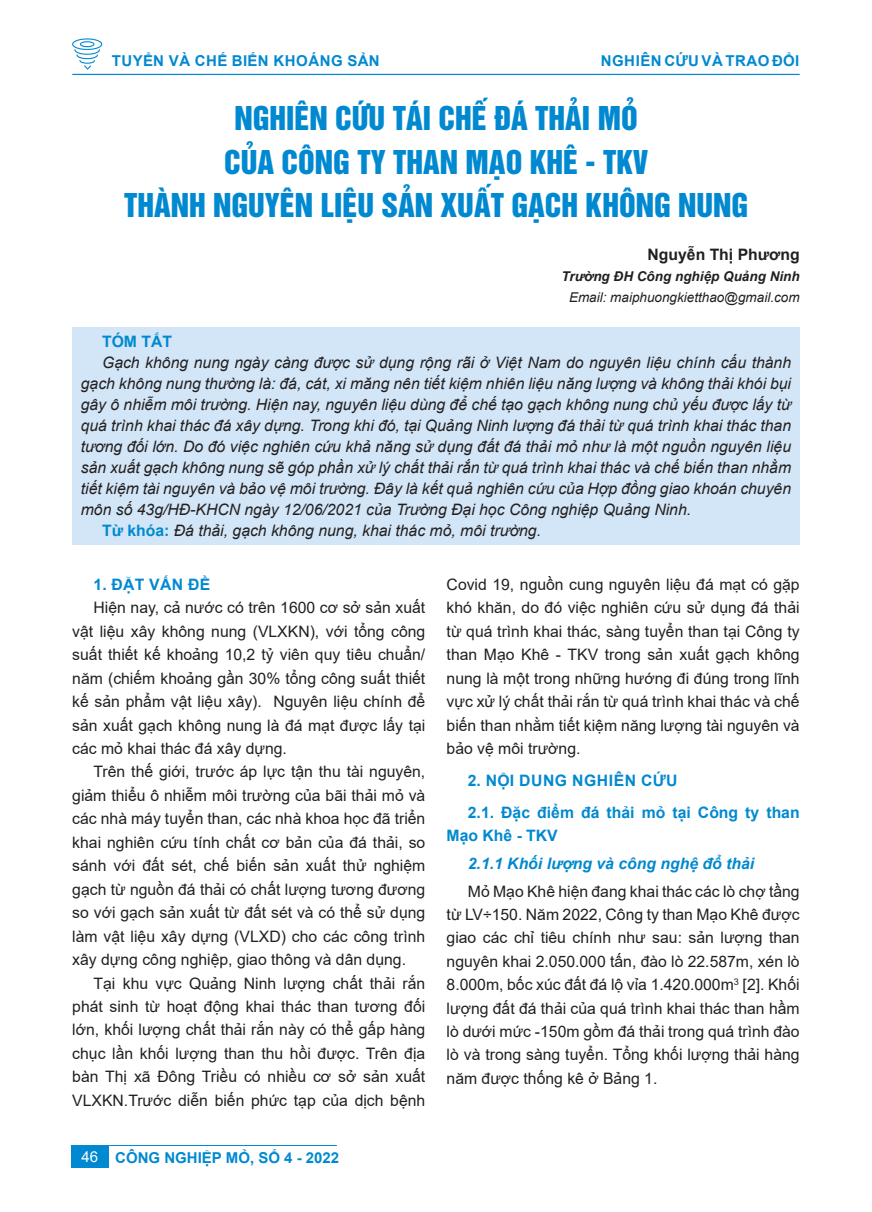
<style>
.page{position:relative;width:872px;height:1212px;background:#fff}
.page>*{position:absolute;margin:0;border:0;box-sizing:border-box;transform-origin:0 0}
.t1{font:30px/43.5px "UTM Helvet Ins";color:#0089d0;text-align:center}
.t2{font:15.75px/23.4px "Arial";color:#231f20;text-align:justify}
.t3{font:italic 15.75px "Arial";color:#231f20}
.t4{font:700 15.75px/32px "Arial";color:#0089d0}
.t5{font:italic 700 15.75px "Arial";color:#0089d0}
.t6{font:700 15.75px "Arial";color:#231f20}
.t7{font:700 15px "Arial";letter-spacing:.02em;color:#0089d0}
.t8{font:700 15px "Arial";color:#0089d0}
.t9{font:italic 13.5px "Arial";color:#231f20}
.t10{font:italic 700 13.5px "Arial";color:#231f20}
.s1{font-weight:700;font-style:normal;color:#0089d0}
.s2{font-weight:400;color:#fff}
</style>
<div class="page">
<svg style="left:72px;top:38px;width:30px;height:32px"></svg>
<hr style="left:72px;top:74px;width:727px;height:1px;background:#0089d0">
<div style="left:71px;top:1146px;width:37px;height:21px;background:#0089d0"></div>
<hr style="left:71px;top:1145px;width:266px;height:1px;background:#0089d0">
<div style="left:72px;top:327px;width:727px;height:218px;background:#d2e6f7"></div>
<p class="t7" style="left:112px;top:50px;width:269px">TUYỂN VÀ CHẾ BIẾN KHOÁNG SẢN</p>
<p class="t7" style="left:601px;top:50px;width:200px">NGHIÊN CỨU VÀ TRAO ĐỔI</p>
<h1 class="t1" style="left:124px;top:94px;width:625px">NGHIÊN CỨU TÁI CHẾ ĐÁ THẢI MỎ<br>CỦA CÔNG TY THAN MẠO KHÊ - TKV<br>THÀNH NGUYÊN LIỆU SẢN XUẤT GẠCH KHÔNG NUNG</h1>
<p class="t6" style="left:647px;top:243px;width:154px">Nguyễn Thị Phương</p>
<p class="t10" style="left:561px;top:267px;width:240px">Trường ĐH Công nghiệp Quảng Ninh</p>
<p class="t9" style="left:569px;top:288px;width:232px">Email: maiphuongkietthao@gmail.com</p>
<p class="t4" style="left:102px;top:326px;width:71px">TÓM TẮT</p>
<p class="t3" style="left:102px;top:353px;width:690px">Gạch không nung ngày càng được sử dụng rộng rãi ở Việt Nam do nguyên liệu chính cấu thành</p>
<p class="t3" style="left:81px;top:374px;width:712px">gạch không nung thường là: đá, cát, xi măng nên tiết kiệm nhiên liệu năng lượng và không thải khói bụi</p>
<p class="t3" style="left:81px;top:395px;width:712px">gây ô nhiễm môi trường. Hiện nay, nguyên liệu dùng để chế tạo gạch không nung chủ yếu được lấy từ</p>
<p class="t3" style="left:81px;top:416px;width:712px">quá trình khai thác đá xây dựng. Trong khi đó, tại Quảng Ninh lượng đá thải từ quá trình khai thác than</p>
<p class="t3" style="left:81px;top:437px;width:712px">tương đối lớn. Do đó việc nghiên cứu khả năng sử dụng đất đá thải mỏ như là một nguồn nguyên liệu</p>
<p class="t3" style="left:81px;top:458px;width:712px">sản xuất gạch không nung sẽ góp phần xử lý chất thải rắn từ quá trình khai thác và chế biến than nhằm</p>
<p class="t3" style="left:81px;top:479px;width:712px">tiết kiệm tài nguyên và bảo vệ môi trường. Đây là kết quả nghiên cứu của Hợp đồng giao khoán chuyên</p>
<p class="t3" style="left:81px;top:500px;width:612px">môn số 43g/HĐ-KHCN ngày 12/06/2021 của Trường Đại học Công nghiệp Quảng Ninh.</p>
<p class="t3" style="left:102px;top:521px;width:440px"><span class="s1">Từ khóa:</span> Đá thải, gạch không nung, khai thác mỏ, môi trường.</p>
<p class="t4" style="left:94px;top:568px;width:118px">1. ĐẶT VẤN ĐỀ</p>
<p class="t2" style="left:72px;top:596px;width:354px;text-indent:21px">Hiện nay, cả nước có trên 1600 cơ sở sản xuất vật liệu xây không nung (VLXKN), với tổng công suất thiết kế khoảng 10,2 tỷ viên quy tiêu chuẩn/ năm (chiếm khoảng gần 30% tổng công suất thiết kế sản phẩm vật liệu xây). Nguyên liệu chính để sản xuất gạch không nung là đá mạt được lấy tại các mỏ khai thác đá xây dựng.</p>
<p class="t2" style="left:72px;top:760px;width:354px;text-indent:21px">Trên thế giới, trước áp lực tận thu tài nguyên, giảm thiểu ô nhiễm môi trường của bãi thải mỏ và các nhà máy tuyển than, các nhà khoa học đã triển khai nghiên cứu tính chất cơ bản của đá thải, so sánh với đất sét, chế biến sản xuất thử nghiệm gạch từ nguồn đá thải có chất lượng tương đương so với gạch sản xuất từ đất sét và có thể sử dụng làm vật liệu xây dựng (VLXD) cho các công trình xây dựng công nghiệp, giao thông và dân dụng.</p>
<p class="t2" style="left:72px;top:971px;width:354px;text-indent:21px">Tại khu vực Quảng Ninh lượng chất thải rắn phát sinh từ hoạt động khai thác than tương đối lớn, khối lượng chất thải rắn này có thể gấp hàng chục lần khối lượng than thu hồi được. Trên địa bàn Thị xã Đông Triều có nhiều cơ sở sản xuất VLXKN.Trước diễn biến phức tạp của dịch bệnh</p>
<p class="t8" style="left:81px;top:1147px;width:259px"><span class="s2">46</span> CÔNG NGHIỆP MỎ, SỐ 4 - 2022</p>
<p class="t2" style="left:446px;top:573px;width:354px">Covid 19, nguồn cung nguyên liệu đá mạt có gặp khó khăn, do đó việc nghiên cứu sử dụng đá thải từ quá trình khai thác, sàng tuyển than tại Công ty than Mạo Khê - TKV trong sản xuất gạch không nung là một trong những hướng đi đúng trong lĩnh vực xử lý chất thải rắn từ quá trình khai thác và chế biến than nhằm tiết kiệm năng lượng tài nguyên và bảo vệ môi trường.</p>
<p class="t4" style="left:468px;top:764px;width:333px">2. NỘI DUNG NGHIÊN CỨU<br>2.1. Đặc điểm đá thải mỏ tại Công ty than</p>
<p class="t4" style="left:446px;top:820px;width:113px">Mạo Khê - TKV</p>
<p class="t5" style="left:468px;top:853px;width:288px">2.1.1 Khối lượng và công nghệ đổ thải</p>
<p class="t2" style="left:446px;top:879px;width:354px;text-indent:21px">Mỏ Mạo Khê hiện đang khai thác các lò chợ tầng từ LV÷150. Năm 2022, Công ty than Mạo Khê được giao các chỉ tiêu chính như sau: sản lượng than nguyên khai 2.050.000 tấn, đào lò 22.587m, xén lò 8.000m, bốc xúc đất đá lộ vỉa 1.420.000m<sup>3</sup> [2]. Khối lượng đất đá thải của quá trình khai thác than hầm lò dưới mức -150m gồm đá thải trong quá trình đào lò và trong sàng tuyển. Tổng khối lượng thải hàng năm được thống kê ở Bảng 1.</p>
</div>
